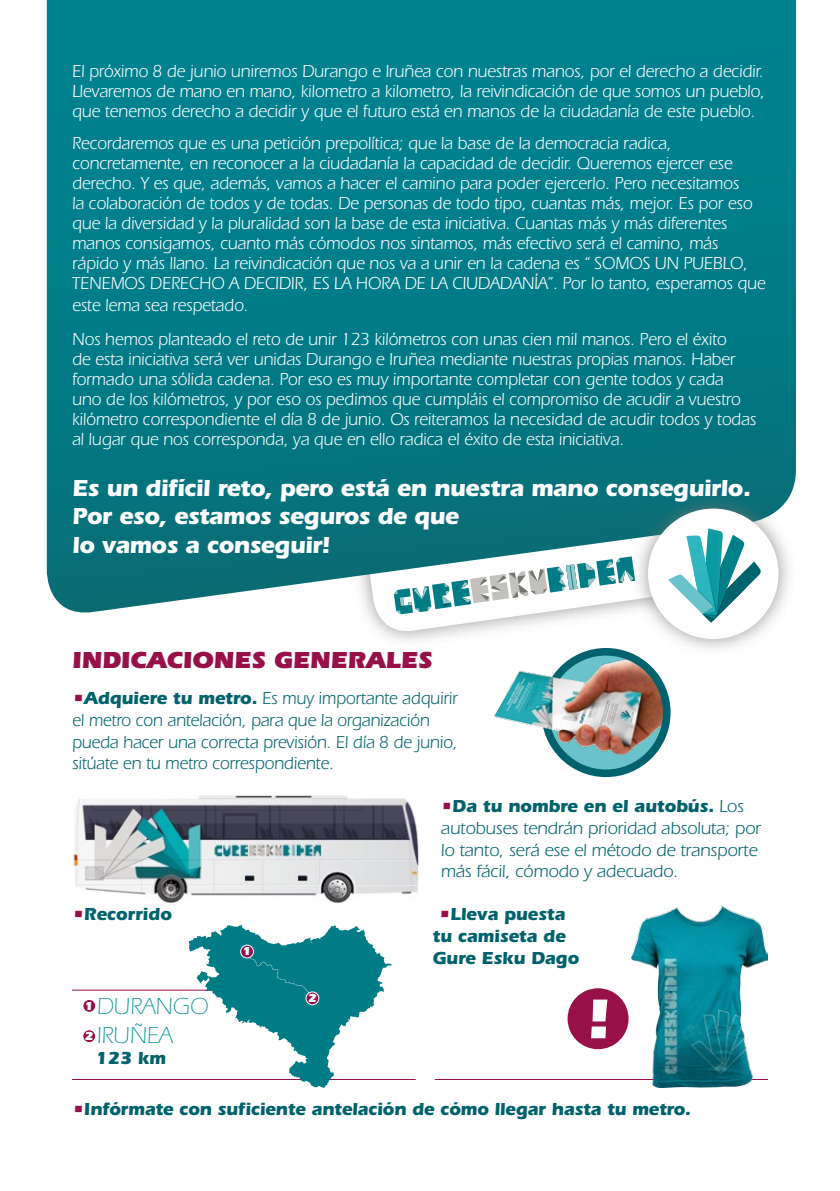
<style>
.page{position:relative;width:840px;height:1191px;background:#fff}
.page>*{position:absolute;margin:0;border:0;box-sizing:border-box;transform-origin:0 0}
.t1{font:900 58px "ITC Eras Std";color:#fff}
.t2{font:700 24px/28.8px "ITC Eras Std";letter-spacing:-.025em;color:#fff}
.t3{font:900 24px "ITC Eras Std";letter-spacing:-.01em;color:#981049}
.t4{font:300 24px/28.8px "ITC Eras Std";color:#008e94}
.t5{font:18px/20.2px "ITC Eras Std";letter-spacing:-.01em;color:#fff;scale:.95 1}
.t6{font:18px/21.6px "ITC Eras Std";letter-spacing:-.01em;color:#00626c;scale:.95 1}
.t7{font:18px/21.6px "ITC Eras Std";letter-spacing:-.01em;color:#00626c}
.t8{font:700 18px/21.6px "ITC Eras Std";letter-spacing:-.015em;color:#00626c}
.t9{font:900 12px "ITC Eras Std";color:#fff}
.s1{font-weight:700;font-size:36px;color:#981049}
.s2{font-weight:700}
.s3{font-size:36px;color:#981049}
</style>
<div class="page">
<hr style="left:72px;top:989px;width:244px;height:1px;background:#981049">
<div style="left:345px;top:428px;width:409px;height:220px;background:#767675;opacity:.75"></div>
<svg style="left:358px;top:618px;width:272px;height:17px"></svg>
<svg style="left:47px;top:0;width:748px;height:618px;background:#077d89"></svg>
<hr style="left:72px;top:1079px;width:343px;height:1px;background:#981049">
<div style="left:630px;top:491px;width:165px;height:165px;background:#767675;opacity:.75"></div>
<div style="left:647px;top:508px;width:131px;height:131px;background:#fff;border-radius:50%"></div>
<svg style="left:667px;top:528px;width:95px;height:95px"></svg>
<div style="left:83px;top:999px;width:13px;height:13px;background:#981049;border-radius:50%"></div>
<div style="left:82px;top:999px;width:14px;height:13px;border:1px solid #fff;border-radius:50%"></div>
<div style="left:83px;top:1029px;width:13px;height:13px;background:#981049;border-radius:50%"></div>
<div style="left:82px;top:1029px;width:14px;height:14px;border:1px solid #fff;border-radius:50%"></div>
<hr style="left:434px;top:1079px;width:333px;height:1px;background:#981049">
<div style="left:567px;top:988px;width:61px;height:61px;background:#981049;border-radius:50%"></div>
<svg style="left:393px;top:556px;width:241px;height:58px"></svg>
<img style="left:631px;top:905px;width:136px;height:182px">
<svg style="left:189px;top:924px;width:202px;height:163px"></svg>
<div style="left:240px;top:945px;width:13px;height:13px;background:#981049;border-radius:50%"></div>
<div style="left:240px;top:944px;width:14px;height:14px;border:1px solid #fff;border-radius:50%"></div>
<div style="left:306px;top:992px;width:13px;height:12px;background:#981049;border-radius:50%"></div>
<div style="left:305px;top:991px;width:14px;height:14px;border:1px solid #fff;border-radius:50%"></div>
<img style="left:545px;top:652px;width:121px;height:121px;border-radius:61px">
<div style="left:541px;top:648px;width:129px;height:129px;border:8px solid #00626c;border-radius:50%"></div>
<img style="left:471px;top:635px;width:139px;height:142px">
<img style="left:73px;top:795px;width:346px;height:108px">
<p class="t5" style="left:72px;top:61px;width:730px;text-align:justify">El próximo 8 de junio uniremos Durango e Iruñea con nuestras manos, por el derecho a decidir.<br>Llevaremos de mano en mano, kilometro a kilometro, la reivindicación de que somos un pueblo, que tenemos derecho a decidir y que el futuro está en manos de la ciudadanía de este pueblo.</p>
<p class="t5" style="left:72px;top:133px;width:731px">Recordaremos que es una petición prepolítica; que la base de la democracia radica, concretamente, en reconocer a la ciudadanía la capacidad de decidir. Queremos ejercer ese derecho. Y es que, además, vamos a hacer el camino para poder ejercerlo. Pero necesitamos<br>la colaboración de todos y de todas. De personas de todo tipo, cuantas más, mejor. Es por eso que la diversidad y la pluralidad son la base de esta iniciativa. Cuantas más y más diferentes manos consigamos, cuanto más cómodos nos sintamos, más efectivo será el camino, más rápido y más llano. La reivindicación que nos va a unir en la cadena es “ SOMOS UN PUEBLO, TENEMOS DERECHO A DECIDIR, ES LA HORA DE LA CIUDADANÍA”. Por lo tanto, esperamos que este lema sea respetado.</p>
<p class="t5" style="left:72px;top:329px;width:721px">Nos hemos planteado el reto de unir 123 kilómetros con unas cien mil manos. Pero el éxito<br>de esta iniciativa será ver unidas Durango e Iruñea mediante nuestras propias manos. Haber formado una sólida cadena. Por eso es muy importante completar con gente todos y cada uno de los kilómetros, y por eso os pedimos que cumpláis el compromiso de acudir a vuestro kilómetro correspondiente el día 8 de junio. Os reiteramos la necesidad de acudir todos y todas al lugar que nos corresponda, ya que en ello radica el éxito de esta iniciativa.</p>
<h2 class="t2" style="left:72px;top:473px;width:680px">Es un difícil reto, pero está en nuestra mano conseguirlo.<br>Por eso, estamos seguros de que<br>lo vamos a conseguir!</h2>
<h2 class="t3" style="left:72px;top:647px;width:361px">INDICACIONES GENERALES</h2>
<p class="t6" style="left:72px;top:688px;width:407px"><span class="s1">·</span><span class="s2">Adquiere tu metro.</span> Es muy importante adquirir el metro con antelación, para que la organización pueda hacer una correcta previsión. El día 8 de junio, sitúate en tu metro correspondiente.</p>
<p class="t7" style="left:441px;top:796px;width:321px"><span class="s1">·</span><span class="s2">Da tu nombre en el autobús.</span> Los autobuses tendrán prioridad absoluta; por lo tanto, será ese el método de transporte más fácil, cómodo y adecuado.</p>
<p class="t8" style="left:72px;top:903px;width:101px"><span class="s3">·</span>Recorrido</p>
<p class="t8" style="left:432px;top:903px;width:148px;text-indent:6px"><span class="s3">·</span>Lleva puesta tu camiseta de<br>Gure Esku Dago</p>
<p class="t9" style="left:242px;top:944px;width:10px">1</p>
<h2 class="t4" style="left:97px;top:991px;width:113px">DURANGO<br>IRUÑEA</h2>
<p class="t8" style="left:96px;top:1047px;width:72px">123 km</p>
<p class="t9" style="left:85px;top:998px;width:10px">1</p>
<p class="t9" style="left:85px;top:1029px;width:10px">2</p>
<p class="t9" style="left:308px;top:991px;width:10px">2</p>
<h1 class="t1" style="left:587px;top:986px;width:22px">!</h1>
<p class="t8" style="left:72px;top:1098px;width:620px"><span class="s3">·</span>Infórmate con suficiente antelación de cómo llegar hasta tu metro.</p>
</div>
